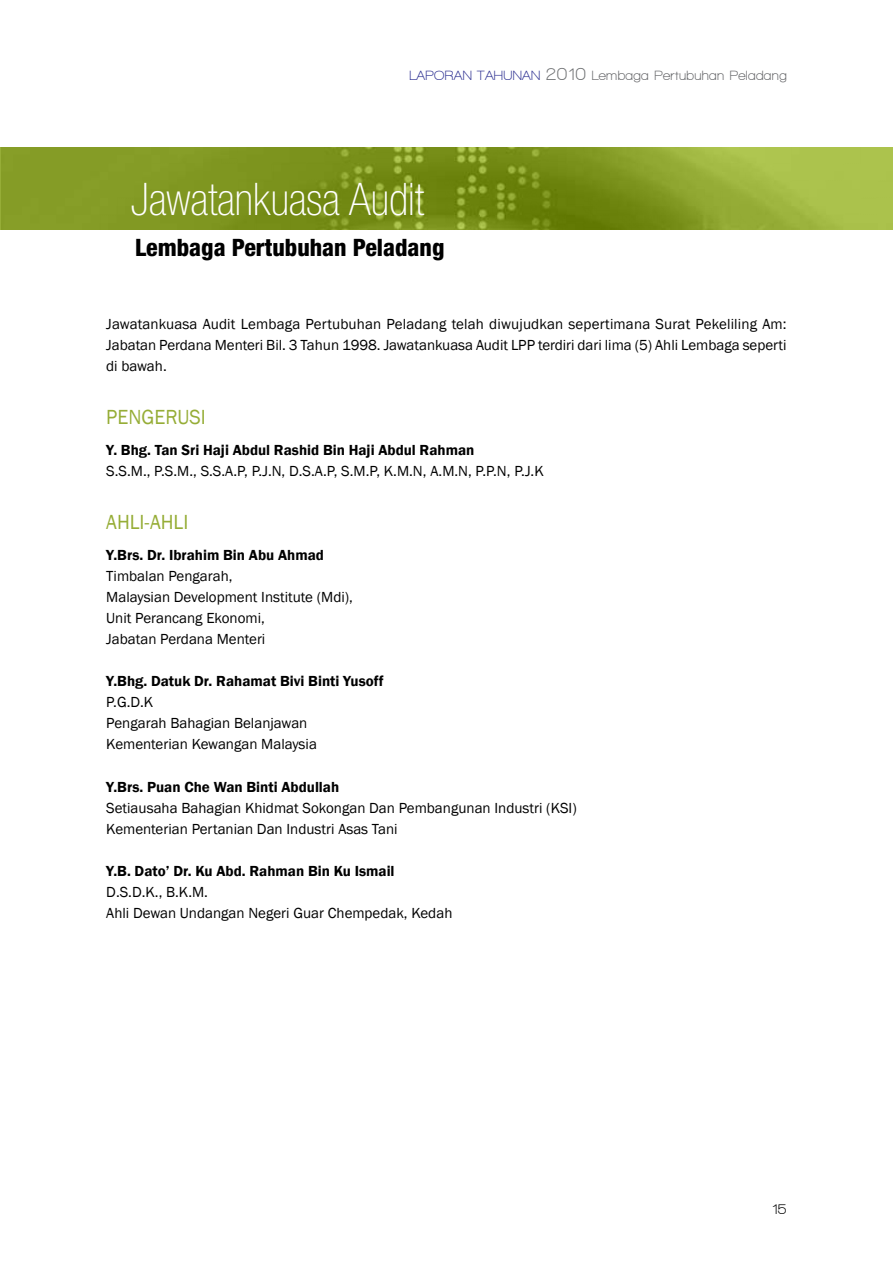
<style>
.page{position:relative;width:893px;height:1263px;background:#fff}
.page>*{position:absolute;margin:0;border:0;box-sizing:border-box;transform-origin:0 0}
.t1{font:100 condensed 45px "Helvetica Neue";color:#fff}
.t2{font:800 condensed 24px "Helvetica Neue";color:#000}
.t3{font:21px "Franklin Gothic";color:#96ad37;scale:.95 1}
.t4{font:15px/21px "Franklin Gothic";color:#000}
.t5{font:600 15px "Franklin Gothic";color:#000}
.t6{font:700 15px "Walkway";color:#000}
.t7{font:700 13.5px "Walkway";letter-spacing:.025em;color:#636467}
.s1{color:#2e3192}
.s2{font-size:18px;color:#6d6f71}
</style>
<div class="page">
<img style="left:1px;top:148px;width:892px;height:82px">
<p class="t7" style="left:409px;top:68px;width:379px"><span class="s1">Laporan Tahunan</span> <span class="s2">2010</span> Lembaga Pertubuhan Peladang</p>
<h1 class="t1" style="left:131px;top:174px;width:295px">Jawatankuasa Audit</h1>
<h2 class="t2" style="left:135px;top:233px;width:311px">Lembaga Pertubuhan Peladang</h2>
<p class="t4" style="left:106px;top:314px;width:682px;text-align:justify">Jawatankuasa Audit Lembaga Pertubuhan Peladang telah diwujudkan sepertimana Surat Pekeliling Am:<br>Jabatan Perdana Menteri Bil. 3 Tahun 1998. Jawatankuasa Audit LPP terdiri dari lima (5) Ahli Lembaga seperti di bawah.</p>
<h3 class="t3" style="left:106px;top:404px;width:106px">PENGERUSI</h3>
<p class="t5" style="left:106px;top:441px;width:370px">Y. Bhg. Tan Sri Haji Abdul Rashid Bin Haji Abdul Rahman</p>
<p class="t4" style="left:106px;top:461px;width:439px">S.S.M., P.S.M., S.S.A.P, P.J.N, D.S.A.P, S.M.P, K.M.N, A.M.N, P.P.N, P.J.K</p>
<h3 class="t3" style="left:106px;top:509px;width:88px">AHLI-AHLI</h3>
<p class="t5" style="left:106px;top:546px;width:219px">Y.Brs. Dr. Ibrahim Bin Abu Ahmad</p>
<p class="t4" style="left:106px;top:566px;width:248px">Timbalan Pengarah,<br>Malaysian Development Institute (Mdi),<br>Unit Perancang Ekonomi,<br>Jabatan Perdana Menteri</p>
<p class="t5" style="left:106px;top:672px;width:279px">Y.Bhg. Datuk Dr. Rahamat Bivi Binti Yusoff</p>
<p class="t4" style="left:106px;top:692px;width:212px">P.G.D.K<br>Pengarah Bahagian Belanjawan<br>Kementerian Kewangan Malaysia</p>
<p class="t5" style="left:106px;top:777px;width:234px">Y.Brs. Puan Che Wan Binti Abdullah</p>
<p class="t4" style="left:106px;top:797px;width:472px">Setiausaha Bahagian Khidmat Sokongan Dan Pembangunan Industri (Ksi)<br>Kementerian Pertanian Dan Industri Asas Tani</p>
<p class="t5" style="left:106px;top:861px;width:290px">Y.B. Dato’ Dr. Ku Abd. Rahman Bin Ku Ismail</p>
<p class="t4" style="left:106px;top:881px;width:348px">D.S.D.K., B.K.M.<br>Ahli Dewan Undangan Negeri Guar Chempedak, Kedah</p>
<p class="t6" style="left:772px;top:1200px;width:16px">15</p>
</div>
